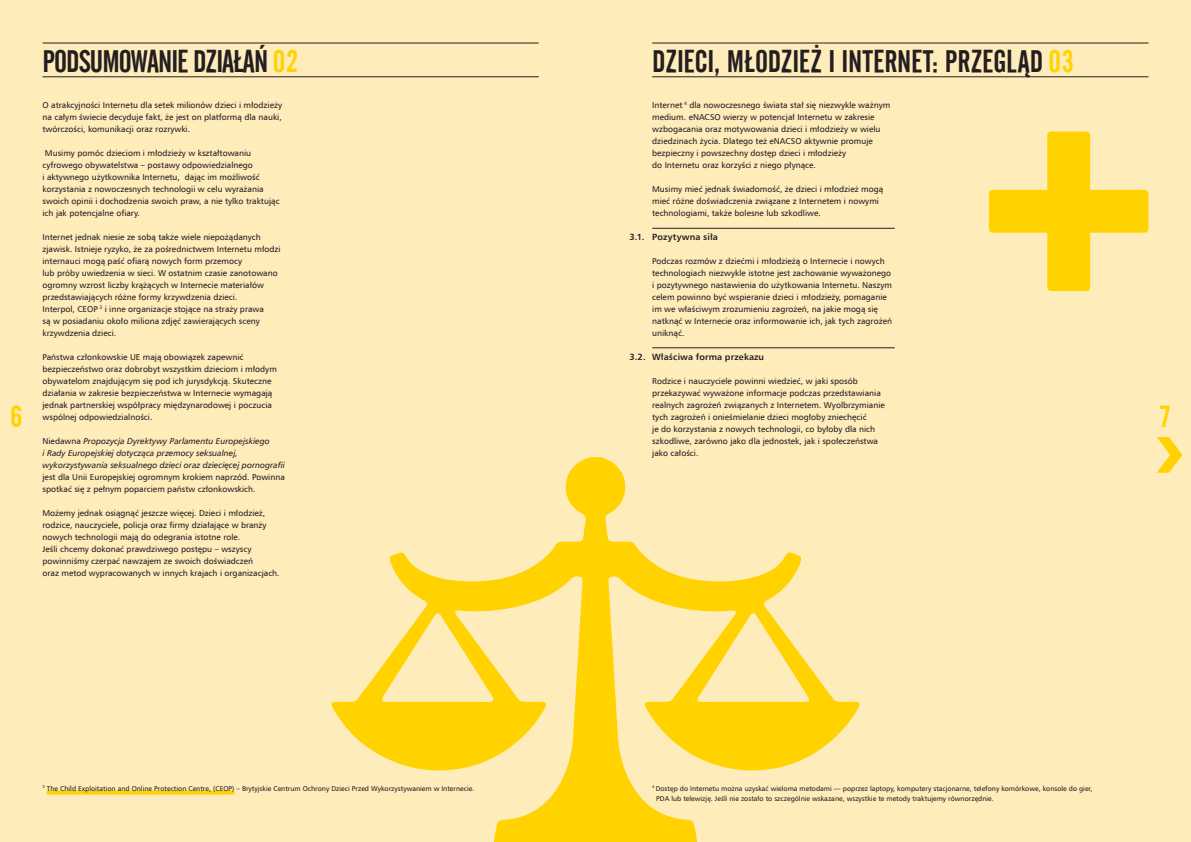
<style>
.page{position:relative;width:1191px;height:842px;background:#fff}
.page>*{position:absolute;margin:0;border:0;box-sizing:border-box;transform-origin:0 0}
.t1{font:31px "Alternate Gothic No 2 EU";letter-spacing:-.01em;color:#231f20}
.t2{font:31px "Alternate Gothic No 2 EU";letter-spacing:-.03em;color:#231f20}
.t3{font:24px "Bebas";color:#ffd200}
.t4{font:700 9px "Humnst 777 EU";letter-spacing:.01em;color:#231f20}
.t5{font:8.5px/12px "Humnst 777 EU";color:#231f20}
.t6{font:italic 8.5px/12px "Humnst 777 EU";color:#231f20}
.t7{font:7px/10px "Humnst 777 EU";color:#231f20}
.s1{color:#ffd200}
.s2{font-style:normal}
</style>
<div class="page">
<div style="left:0;top:0;width:595px;height:842px;background:#ffecbb"></div>
<div style="left:595px;top:0;width:596px;height:842px;background:#ffecbb"></div>
<hr style="left:43px;top:43px;width:496px;height:1px;background:#231f20">
<hr style="left:43px;top:77px;width:496px;height:1px;background:#231f20">
<svg style="left:47px;top:790px;width:187px;height:4px"></svg>
<hr style="left:652px;top:43px;width:496px;height:1px;background:#231f20">
<hr style="left:652px;top:77px;width:496px;height:1px;background:#231f20">
<hr style="left:652px;top:228px;width:242px;height:1px;background:#231f20">
<hr style="left:652px;top:348px;width:242px;height:1px;background:#231f20">
<div style="left:1047px;top:132px;width:43px;height:159px;background:#ffd200;border-radius:4px"></div>
<div style="left:989px;top:190px;width:159px;height:43px;background:#ffd200;border-radius:4px"></div>
<svg style="left:331px;top:457px;width:529px;height:385px"></svg>
<svg style="left:1157px;top:437px;width:25px;height:36px"></svg>
<h1 class="t2" style="left:43px;top:44px;width:257px">PODSUMOWANIE DZIAŁAŃ <span class="s1">02</span></h1>
<h1 class="t1" style="left:652px;top:44px;width:423px">DZIECI, MŁODZIEŻ I INTERNET: PRZEGLĄD <span class="s1">03</span></h1>
<p class="t5" style="left:652px;top:99px;width:239px">Internet <sup>4</sup> dla nowoczesnego świata stał się niezwykle ważnym medium. eNACSO wierzy w potencjał Internetu w zakresie wzbogacania oraz motywowania dzieci i młodzieży w wielu dziedzinach życia. Dlatego też eNACSO aktywnie promuje bezpieczny i powszechny dostęp dzieci i młodzieży<br>do Internetu oraz korzyści z niego płynące.</p>
<p class="t5" style="left:652px;top:183px;width:232px">Musimy mieć jednak świadomość, że dzieci i młodzież mogą mieć różne doświadczenia związane z Internetem i nowymi technologiami, także bolesne lub szkodliwe.</p>
<p class="t4" style="left:629px;top:231px;width:90px">3.1. Pozytywna siła</p>
<p class="t5" style="left:652px;top:255px;width:241px">Podczas rozmów z dziećmi i młodzieżą o Internecie i nowych technologiach niezwykle istotne jest zachowanie wyważonego i pozytywnego nastawienia do użytkowania Internetu. Naszym celem powinno być wspieranie dzieci i młodzieży, pomaganie im we właściwym zrozumieniu zagrożeń, na jakie mogą się natknąć w Internecie oraz informowanie ich, jak tych zagrożeń uniknąć.</p>
<p class="t4" style="left:629px;top:351px;width:136px">3.2. Właściwa forma przekazu</p>
<p class="t5" style="left:652px;top:375px;width:234px">Rodzice i nauczyciele powinni wiedzieć, w jaki sposób przekazywać wyważone informacje podczas przedstawiania realnych zagrożeń związanych z Internetem. Wyolbrzymianie tych zagrożeń i onieśmielanie dzieci mogłoby zniechęcić<br>je do korzystania z nowych technologii, co byłoby dla nich szkodliwe, zarówno jako dla jednostek, jak i społeczeństwa jako całości.</p>
<p class="t5" style="left:43px;top:99px;width:241px;text-align:justify">O atrakcyjności Internetu dla setek milionów dzieci i młodzieży na całym świecie decyduje fakt, że jest on platformą dla nauki, twórczości, komunikacji oraz rozrywki.</p>
<p class="t5" style="left:43px;top:147px;width:239px">Musimy pomóc dzieciom i młodzieży w kształtowaniu cyfrowego obywatelstwa – postawy odpowiedzialnego<br>i aktywnego użytkownika Internetu, dając im możliwość korzystania z nowoczesnych technologii w celu wyrażania swoich opinii i dochodzenia swoich praw, a nie tylko traktując ich jak potencjalne ofiary.</p>
<p class="t5" style="left:43px;top:231px;width:239px">Internet jednak niesie ze sobą także wiele niepożądanych zjawisk. Istnieje ryzyko, że za pośrednictwem Internetu młodzi internauci mogą paść ofiarą nowych form przemocy<br>lub próby uwiedzenia w sieci. W ostatnim czasie zanotowano ogromny wzrost liczby krążących w Internecie materiałów przedstawiających różne formy krzywdzenia dzieci.<br>Interpol, CEOP <sup>3</sup> i inne organizacje stojące na straży prawa<br>są w posiadaniu około miliona zdjęć zawierających sceny krzywdzenia dzieci.</p>
<p class="t5" style="left:43px;top:351px;width:236px">Państwa członkowskie UE mają obowiązek zapewnić bezpieczeństwo oraz dobrobyt wszystkim dzieciom i młodym obywatelom znajdującym się pod ich jurysdykcją. Skuteczne działania w zakresie bezpieczeństwa w Internecie wymagają jednak partnerskiej współpracy międzynarodowej i poczucia wspólnej odpowiedzialności.</p>
<p class="t6" style="left:43px;top:435px;width:244px"><span class="s2">Niedawna</span> Propozycja Dyrektywy Parlamentu Europejskiego<br>i Rady Europejskiej dotycząca przemocy seksualnej, wykorzystywania seksualnego dzieci oraz dziecięcej pornografii</p>
<p class="t5" style="left:43px;top:471px;width:244px">jest dla Unii Europejskiej ogromnym krokiem naprzód. Powinna spotkać się z pełnym poparciem państw członkowskich.</p>
<p class="t5" style="left:43px;top:507px;width:239px">Możemy jednak osiągnąć jeszcze więcej. Dzieci i młodzież, rodzice, nauczyciele, policja oraz firmy działające w branży nowych technologii mają do odegrania istotne role.<br>Jeśli chcemy dokonać prawdziwego postępu – wszyscy powinniśmy czerpać nawzajem ze swoich doświadczeń<br>oraz metod wypracowanych w innych krajach i organizacjach.</p>
<h2 class="t3" style="left:10px;top:399px;width:13px">6</h2>
<h2 class="t3" style="left:1159px;top:399px;width:13px">7</h2>
<p class="t7" style="left:43px;top:783px;width:433px"><sup>3</sup> The Child Exploitation and Online Protection Centre, (CEOP) – Brytyjskie Centrum Ochrony Dzieci Przed Wykorzystywaniem w Internecie.</p>
<p class="t7" style="left:656px;top:783px;width:438px;text-indent:-4px"><sup>4</sup> Dostęp do Internetu można uzyskać wieloma metodami — poprzez laptopy, komputery stacjonarne, telefony komórkowe, konsole do gier,<br>PDA lub telewizję. Jeśli nie zostało to szczególnie wskazane, wszystkie te metody traktujemy równorzędnie.</p>
</div>
